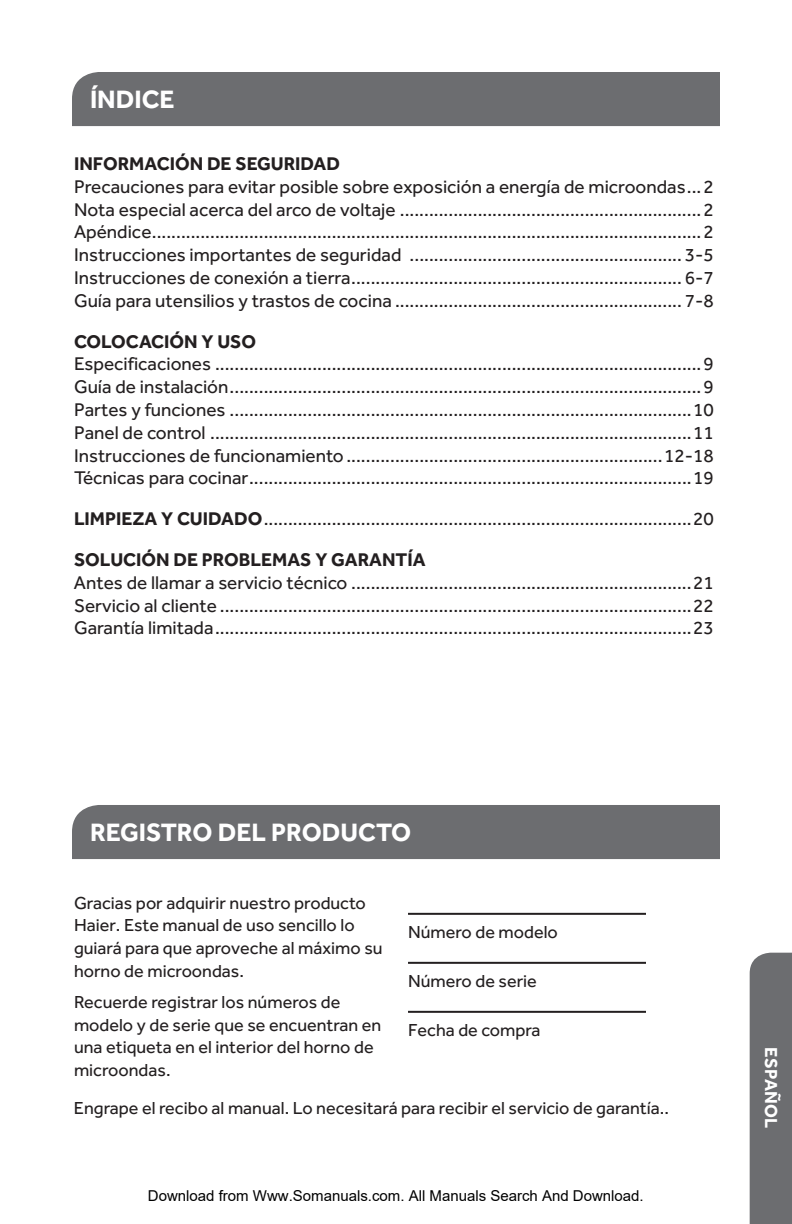
<style>
.page{position:relative;width:792px;height:1224px;background:#fff}
.page>*{position:absolute;margin:0;border:0;box-sizing:border-box;transform-origin:0 0}
.t1{font:700 26px "Effra";color:#fff}
.t2{font:19px/22.8px "Effra";color:#231f20;text-align:justify}
.t3{font:700 19px "Effra";color:#231f20}
.t4{font:18px/22.6px "Effra";color:#231f20}
.t5{font:700 18px "Effra";color:#fff}
.t6{font:15px "Arial";color:#000}
.s1{font-weight:700}
</style>
<div class="page">
<div style="left:72px;top:72px;width:648px;height:54px;background:#6c6d70"></div>
<div style="left:72px;top:805px;width:648px;height:54px;background:#6c6d70"></div>
<hr style="left:408px;top:913px;width:238px;height:2px;background:#231f20">
<hr style="left:408px;top:962px;width:238px;height:2px;background:#231f20">
<hr style="left:408px;top:1011px;width:238px;height:2px;background:#231f20">
<div style="left:750px;top:953px;width:42px;height:271px;background:#6c6d70"></div>
<h1 class="t1" style="left:90px;top:84px;width:86px">ÍNDICE</h1>
<p class="t3" style="left:74px;top:152px;width:268px">INFORMACIÓN DE SEGURIDAD</p>
<p class="t2" style="left:74px;top:175px;width:641px">Precauciones para evitar posible sobre exposición a energía de microondas...2<br>Nota especial acerca del arco de voltaje ..............................................................2<br>Apéndice.................................................................................................................2<br>Instrucciones importantes de seguridad ........................................................ 3-5<br>Instrucciones de conexión a tierra.................................................................... 6-7<br>Guía para utensilios y trastos de cocina ........................................................... 7-8</p>
<p class="t3" style="left:74px;top:330px;width:184px">COLOCACIÓN Y USO</p>
<p class="t2" style="left:74px;top:352px;width:641px">Especificaciones ....................................................................................................9<br>Guía de instalación.................................................................................................9<br>Partes y funciones ...............................................................................................10<br>Panel de control ...................................................................................................11<br>Instrucciones de funcionamiento.................................................................12-18<br>Técnicas para cocinar...........................................................................................19</p>
<p class="t2" style="left:74px;top:498px;width:641px;line-height:40.8px"><span class="s1">LIMPIEZA Y CUIDADO</span>........................................................................................20<br><span class="s1">SOLUCIÓN DE PROBLEMAS Y GARANT</span></p>
<p class="t3" style="left:407px;top:548px;width:19px">ÍA</p>
<p class="t2" style="left:74px;top:571px;width:641px">Antes de llamar a servicio técnico ......................................................................21<br>Servicio al cliente .................................................................................................22<br>Garantía limitada..................................................................................................23</p>
<h1 class="t1" style="left:90px;top:817px;width:323px">REGISTRO DEL PRODUCTO</h1>
<p class="t4" style="left:74px;top:891px;width:310px">Gracias por adquirir nuestro producto Haier. Este manual de uso sencillo lo guiará para que aproveche al máximo su horno de microondas.</p>
<p class="t4" style="left:74px;top:991px;width:309px">Recuerde registrar los números de modelo y de serie que se encuentran en una etiqueta en el interior del horno de microondas.</p>
<p class="t4" style="left:408px;top:920px;width:151px">Número de modelo</p>
<p class="t4" style="left:408px;top:969px;width:130px">Número de serie</p>
<p class="t4" style="left:408px;top:1018px;width:134px">Fecha de compra</p>
<p class="t4" style="left:74px;top:1096px;width:597px">Engrape el recibo al manual. Lo necesitará para recibir el servicio de garantía..</p>
<p class="t6" style="left:148px;top:1187px;width:497px">Download from Www.Somanuals.com. All Manuals Search And Download.</p>
<p class="t5" style="left:782px;top:1047px;width:82px;rotate:90deg">Españo l</p>
</div>
